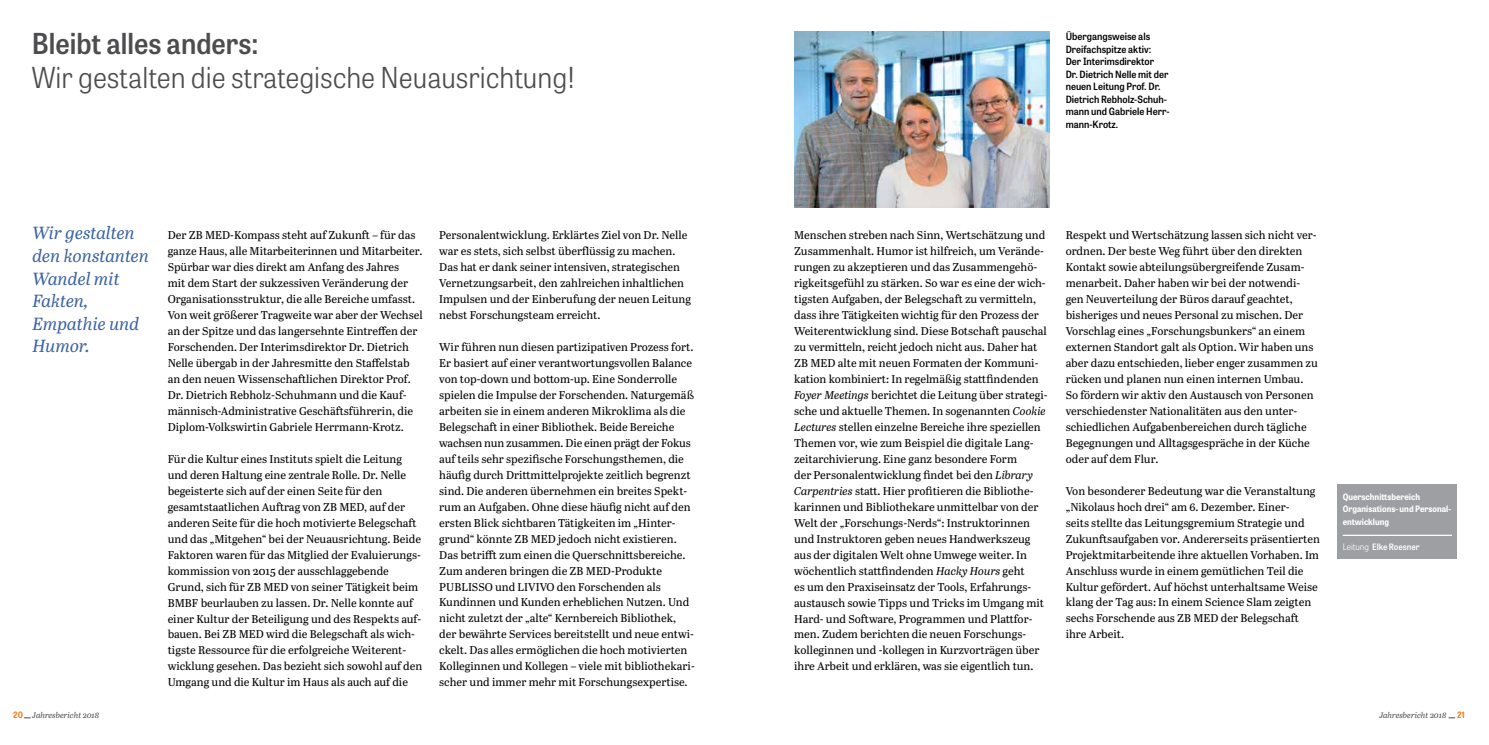
<style>
.page{position:relative;width:1489px;height:745px;background:#fff}
.page>*{position:absolute;margin:0;border:0;box-sizing:border-box;transform-origin:0 0}
.t1{font:300 28.75px "Tablet Gothic Narrow";color:#4d4d4f}
.t2{font:600 28.75px "Tablet Gothic Narrow";color:#4d4d4f}
.t3{font:italic 17.5px/22.5px "Abril Text";color:#3b63a2}
.t4{font:11.25px/16px "Abril Text";color:#000}
.t5{font:600 10px/12.5px "Tablet Gothic Narrow";color:#000}
.t6{font:700 8.75px/12.5px "Tablet Gothic Narrow";color:#fff}
.t7{font:600 8.75px "Tablet Gothic Narrow";color:#fff}
.t8{font:italic 8.12px "Abril Text";color:#4d4d4f}
.s1{font-style:italic}
.s2{font-weight:300}
.s3{font-family:"Tablet Gothic Narrow";font-weight:700;font-style:normal;font-size:8.75px;color:#f58220}
</style>
<div class="page">
<img style="left:794px;top:32px;width:255px;height:175px">
<div style="left:1337px;top:484px;width:119px;height:74px;background:#9d9fa2"></div>
<hr style="left:1342px;top:534px;width:109px;height:1px;background:#fff">
<h1 class="t2" style="left:32px;top:23px;width:228px">Bleibt alles anders:</h1>
<h1 class="t1" style="left:32px;top:58px;width:544px">Wir gestalten die strategische Neuausrichtung!</h1>
<p class="t5" style="left:1065px;top:30px;width:105px">Übergangsweise als<br>Dreifachspitze aktiv:<br>Der Interimsdirektor<br>Dr. Dietrich Nelle mit der neuen Leitung Prof. Dr.<br>Dietrich Rebholz-Schuh&shy;mann und Gabriele Herr&shy;mann-Krotz.</p>
<h2 class="t3" style="left:32px;top:221px;width:118px">Wir gestalten den konstanten<br>Wandel mit<br>Fakten,<br>Empathie und<br>Humor.</h2>
<p class="t4" style="left:794px;top:227px;width:255px">Menschen streben nach Sinn, Wertschätzung und Zusammenhalt. Humor ist hilfreich, um Verände&shy;rungen zu akzeptieren und das Zusammengehö&shy;rigkeitsgefühl zu stärken. So war es eine der wich&shy;tigsten Aufgaben, der Belegschaft zu vermitteln, dass ihre Tätigkeiten wichtig für den Prozess der Weiterentwicklung sind. Diese Botschaft pauschal zu vermitteln, reicht jedoch nicht aus. Daher hat ZB MED alte mit neuen Formaten der Kommuni&shy;kation kombiniert: In regelmäßig stattfindenden <span class="s1">Foyer Meetings</span> berichtet die Leitung über strategi&shy;sche und aktuelle Themen. In sogenannten <span class="s1">Cookie Lectures</span> stellen einzelne Bereiche ihre speziellen Themen vor, wie zum Beispiel die digitale Lang&shy;zeitarchivierung. Eine ganz besondere Form<br>der Personalentwicklung findet bei den <span class="s1">Library Carpentries</span> statt. Hier profitieren die Bibliothe&shy;karinnen und Bibliothekare unmittelbar von der Welt der „Forschungs-Nerds“: Instruktorinnen und Instruktoren geben neues Handwerkszeug aus der digitalen Welt ohne Umwege weiter. In wöchentlich stattfindenden <span class="s1">Hacky Hours</span> geht<br>es um den Praxiseinsatz der Tools, Erfahrungs&shy;austausch sowie Tipps und Tricks im Umgang mit Hard- und Software, Programmen und Plattfor&shy;men. Zudem berichten die neuen Forschungs&shy;kolleginnen und -kollegen in Kurzvorträgen über ihre Arbeit und erklären, was sie eigentlich tun.</p>
<p class="t4" style="left:1065px;top:227px;width:254px">Respekt und Wertschätzung lassen sich nicht ver&shy;ordnen. Der beste Weg führt über den direkten Kontakt sowie abteilungsübergreifende Zusam&shy;menarbeit. Daher haben wir bei der notwendi&shy;gen Neuverteilung der Büros darauf geachtet, bisheriges und neues Personal zu mischen. Der Vorschlag eines „Forschungsbunkers“ an einem externen Standort galt als Option. Wir haben uns aber dazu entschieden, lieber enger zusammen zu rücken und planen nun einen internen Umbau.<br>So fördern wir aktiv den Austausch von Personen verschiedenster Nationalitäten aus den unter&shy;schiedlichen Aufgabenbereichen durch tägliche Begegnungen und Alltagsgespräche in der Küche oder auf dem Flur.</p>
<p class="t4" style="left:168px;top:227px;width:256px">Der ZB MED-Kompass steht auf Zukunft – für das ganze Haus, alle Mitarbeiterinnen und Mitarbeiter.<br>Spürbar war dies direkt am Anfang des Jahres<br>mit dem Start der sukzessiven Veränderung der Organisationsstruktur, die alle Bereiche umfasst.<br>Von weit größerer Tragweite war aber der Wechsel an der Spitze und das langersehnte Eintreffen der Forschenden. Der Interimsdirektor Dr. Dietrich Nelle übergab in der Jahresmitte den Staffelstab an den neuen Wissenschaftlichen Direktor Prof.<br>Dr. Dietrich Rebholz-Schuhmann und die Kauf&shy;männisch-Administrative Geschäftsführerin, die Diplom-Volkswirtin Gabriele Herrmann-Krotz.</p>
<p class="t4" style="left:168px;top:450px;width:256px">Für die Kultur eines Instituts spielt die Leitung und deren Haltung eine zentrale Rolle. Dr. Nelle begeisterte sich auf der einen Seite für den gesamtstaatlichen Auftrag von ZB MED, auf der anderen Seite für die hoch motivierte Belegschaft und das „Mitgehen“ bei der Neuausrichtung. Beide Faktoren waren für das Mitglied der Evaluierungs&shy;kommission von 2015 der ausschlaggebende Grund, sich für ZB MED von seiner Tätigkeit beim BMBF beurlauben zu lassen. Dr. Nelle konnte auf einer Kultur der Beteiligung und des Respekts auf&shy;bauen. Bei ZB MED wird die Belegschaft als wich&shy;tigste Ressource für die erfolgreiche Weiterent&shy;wicklung gesehen. Das bezieht sich sowohl auf den Umgang und die Kultur im Haus als auch auf die</p>
<p class="t4" style="left:439px;top:227px;width:253px">Personalentwicklung. Erklärtes Ziel von Dr. Nelle war es stets, sich selbst überflüssig zu machen.<br>Das hat er dank seiner intensiven, strategischen Vernetzungsarbeit, den zahlreichen inhaltlichen Impulsen und der Einberufung der neuen Leitung nebst Forschungsteam erreicht.</p>
<p class="t4" style="left:439px;top:338px;width:257px">Wir führen nun diesen partizipativen Prozess fort.<br>Er basiert auf einer verantwortungsvollen Balance von top-down und bottom-up. Eine Sonderrolle spielen die Impulse der Forschenden. Naturgemäß arbeiten sie in einem anderen Mikroklima als die Belegschaft in einer Bibliothek. Beide Bereiche wachsen nun zusammen. Die einen prägt der Fokus auf teils sehr spezifische Forschungsthemen, die häufig durch Drittmittelprojekte zeitlich begrenzt sind. Die anderen übernehmen ein breites Spekt&shy;rum an Aufgaben. Ohne diese häufig nicht auf den ersten Blick sichtbaren Tätigkeiten im „Hinter&shy;grund“ könnte ZB MED jedoch nicht existieren.<br>Das betrifft zum einen die Querschnittsbereiche.<br>Zum anderen bringen die ZB MED-Produkte PUBLISSO und LIVIVO den Forschenden als Kundinnen und Kunden erheblichen Nutzen. Und nicht zuletzt der „alte“ Kernbereich Bibliothek, der bewährte Services bereitstellt und neue entwi&shy;ckelt. Das alles ermöglichen die hoch motivierten Kolleginnen und Kollegen – viele mit bibliothekari&shy;scher und immer mehr mit Forschungsexpertise.</p>
<p class="t4" style="left:1065px;top:482px;width:256px">Von besonderer Bedeutung war die Veranstaltung „Nikolaus hoch drei“ am 6. Dezember. Einer-<br>seits stellte das Leitungsgremium Strategie und Zukunftsaufgaben vor. Andererseits präsentierten Projektmitarbeitende ihre aktuellen Vorhaben. Im Anschluss wurde in einem gemütlichen Teil die Kultur gefördert. Auf höchst unterhaltsame Weise klang der Tag aus: In einem Science Slam zeigten sechs Forschende aus ZB MED der Belegschaft ihre Arbeit.</p>
<p class="t6" style="left:1342px;top:489px;width:110px">Querschnittsbereich<br>Organisations- und Personal&shy;entwicklung</p>
<p class="t7" style="left:1342px;top:540px;width:78px"><span class="s2">Leitung</span> Elke Roesner</p>
<p class="t8" style="left:13px;top:709px;width:88px"><span class="s3">20</span> Jahresbericht 2018</p>
<p class="t8" style="left:1379px;top:709px;width:87px">Jahresbericht 2018 <span class="s3">21</span></p>
</div>
